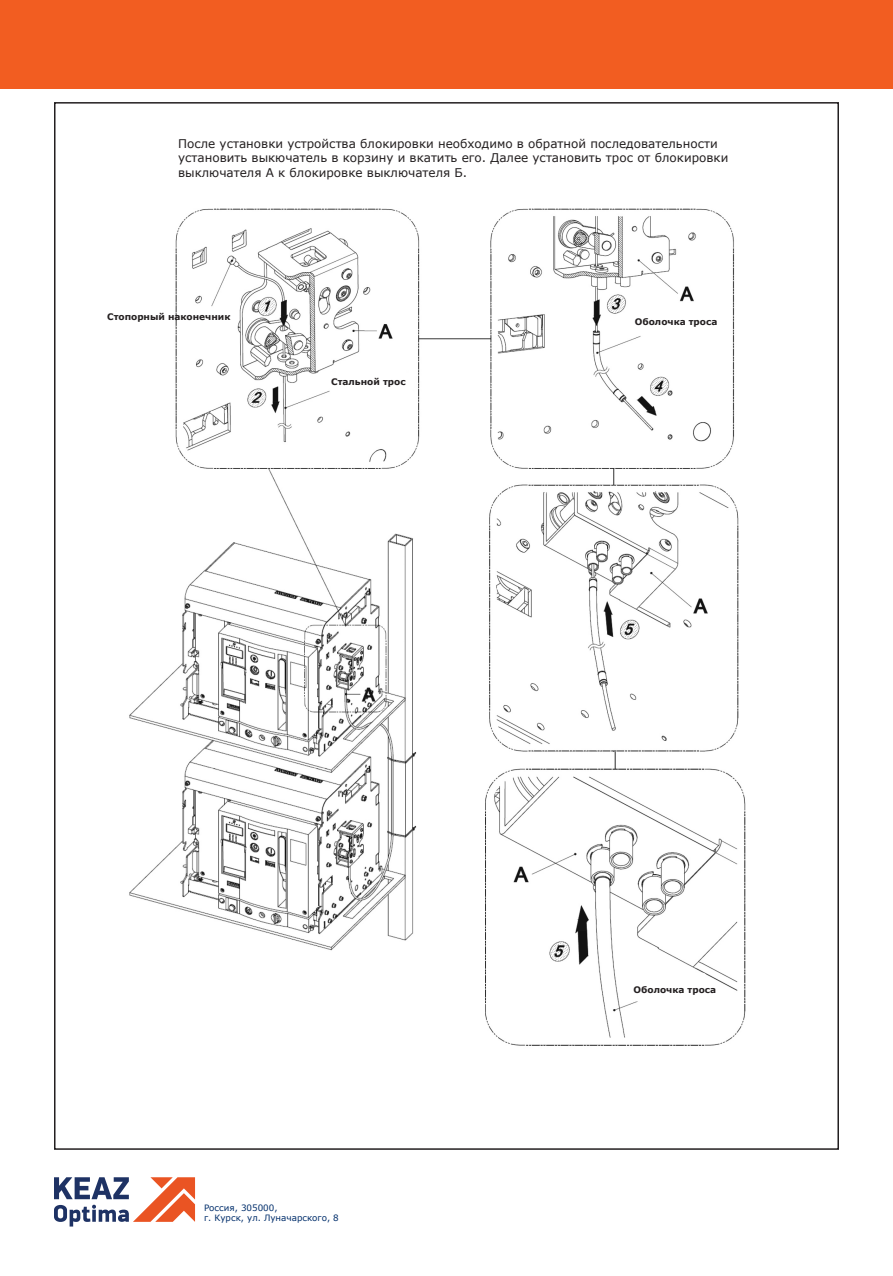
<style>
.page{position:relative;width:893px;height:1276px;background:#fff}
.page>*{position:absolute;margin:0;border:0;box-sizing:border-box;transform-origin:0 0}
.t1{font:12px/14.4px "Verdana";color:#231f20}
.t2{font:700 9px "Verdana";color:#231f20}
.Обычный{font:8.7px "Verdana";color:#002e6b}
</style>
<div class="page">
<img style="left:54px;top:208px;width:785px;height:942px">
<svg style="left:54px;top:1177px;width:141px;height:49px"></svg>
<div style="left:0;top:0;width:893px;height:89px;background:#f25d21"></div>
<p class="t1" style="left:178px;top:136px;width:552px">После установки устройства блокировки необходимо в обратной последовательности установить выкючатель в корзину и вкатить его. Далее установить трос от блокировки выключателя А к блокировке выключателя Б.</p>
<p class="t2" style="left:107px;top:310px;width:125px">Стопорный наконечник</p>
<p class="t2" style="left:331px;top:375px;width:76px">Стальной трос</p>
<p class="t2" style="left:635px;top:316px;width:84px">Оболочка троса</p>
<p class="Обычный" style="left:204px;top:1201px;width:75px">Россия, 305000,</p>
<p class="Обычный" style="left:204px;top:1212px;width:136px">г. Курск, ул. Луначарского, 8</p>
<p class="t2" style="left:634px;top:983px;width:84px">Оболочка троса</p>
</div>
